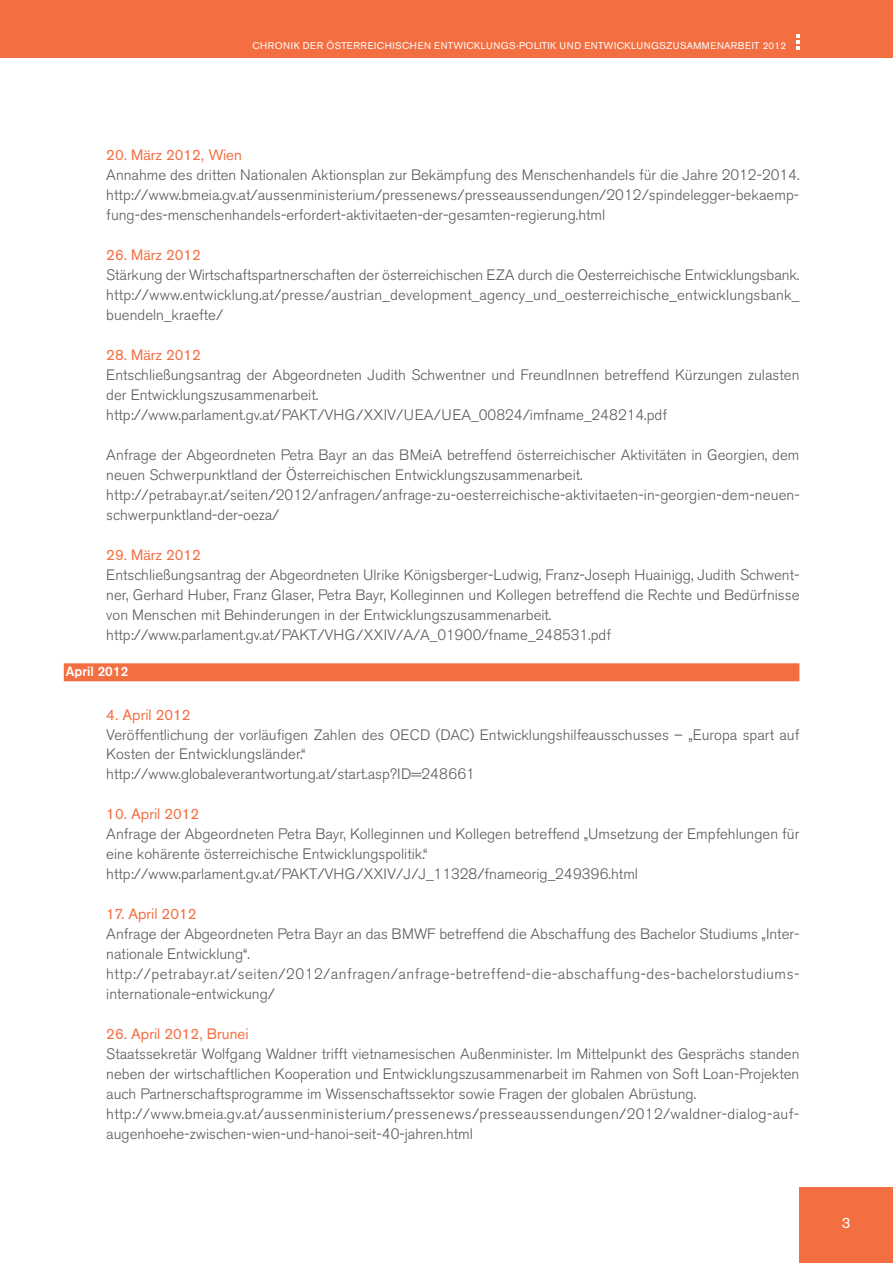
<style>
.page{position:relative;width:893px;height:1263px;background:#fff}
.page>*{position:absolute;margin:0;border:0;box-sizing:border-box;transform-origin:0 0}
.t1{font:300 15px/20px "Akzidenz Grotesk BE";color:#57585a}
.t2{font:15px "Akzidenz Grotesk BE";color:#f36f42}
.t3{font:15px "Akzidenz Grotesk BE";color:#fff}
.t4{font:500 13.5px "Akzidenz Grotesk BE";color:#fff}
.t5{font:9.75px "Akzidenz Grotesk BE";letter-spacing:.045em;color:#fff}
</style>
<div class="page">
<div style="left:0;top:0;width:893px;height:58px;background:#f36f42"></div>
<svg style="left:796px;top:34px;width:3px;height:15px"></svg>
<div style="left:799px;top:1188px;width:94px;height:75px;background:#f36f42"></div>
<div style="left:64px;top:663px;width:735px;height:18px;background:#f36f42"></div>
<p class="t5" style="left:252px;top:40px;width:535px">CHRONIK DER ÖSTERREICHISCHEN ENTWICKLUNGS-POLITIK UND ENTWICKLUNGSZUSAMMENARBEIT 2012</p>
<p class="t2" style="left:106px;top:146px;width:137px">20. März 2012, Wien</p>
<p class="t1" style="left:106px;top:165px;width:695px;text-align:justify">Annahme des dritten Nationalen Aktionsplan zur Bekämpfung des Menschenhandels für die Jahre 2012-2014. http://www.bmeia.gv.at/aussenministerium/pressenews/presseaussendungen/2012/spindelegger-bekaemp&shy;fung-des-menschenhandels-erfordert-aktivitaeten-der-gesamten-regierung.html</p>
<p class="t2" style="left:106px;top:246px;width:96px">26. März 2012</p>
<p class="t1" style="left:106px;top:265px;width:695px;text-align:justify">Stärkung der Wirtschaftspartnerschaften der österreichischen EZA durch die Oesterreichische Entwicklungsbank. http://www.entwicklung.at/presse/austrian_development_agency_und_oesterreichische_entwicklungsbank_ buendeln_kraefte/</p>
<p class="t2" style="left:106px;top:346px;width:96px">28. März 2012</p>
<p class="t1" style="left:106px;top:365px;width:695px">Entschließungsantrag der Abgeordneten Judith Schwentner und FreundInnen betreffend Kürzungen zulasten der Entwicklungszusammenarbeit. http://www.parlament.gv.at/PAKT/VHG/XXIV/UEA/UEA_00824/imfname_248214.pdf</p>
<p class="t1" style="left:106px;top:445px;width:695px">Anfrage der Abgeordneten Petra Bayr an das BMeiA betreffend österreichischer Aktivitäten in Georgien, dem neuen Schwerpunktland der Österreichischen Entwicklungszusammenarbeit. http://petrabayr.at/seiten/2012/anfragen/anfrage-zu-oesterreichische-aktivitaeten-in-georgien-dem-neuen&shy;schwerpunktland-der-oeza/</p>
<p class="t2" style="left:106px;top:545px;width:96px">29. März 2012</p>
<p class="t1" style="left:106px;top:565px;width:695px">Entschließungsantrag der Abgeordneten Ulrike Königsberger-Ludwig, Franz-Joseph Huainigg, Judith Schwent&shy;ner, Gerhard Huber, Franz Glaser, Petra Bayr, Kolleginnen und Kollegen betreffend die Rechte und Bedürfnisse von Menschen mit Behinderungen in der Entwicklungszusammenarbeit. http://www.parlament.gv.at/PAKT/VHG/XXIV/A/A_01900/fname_248531.pdf</p>
<p class="t4" style="left:66px;top:663px;width:64px">April 2012</p>
<p class="t2" style="left:106px;top:705px;width:86px">4. April 2012</p>
<p class="t1" style="left:106px;top:725px;width:695px">Veröffentlichung der vorläufigen Zahlen des OECD (DAC) Entwicklungshilfeausschusses – „Europa spart auf<br>Kosten der Entwicklungsländer.“<br>http://www.globaleverantwortung.at/start.asp?ID=248661</p>
<p class="t2" style="left:106px;top:805px;width:95px">10. April 2012</p>
<p class="t1" style="left:106px;top:824px;width:695px">Anfrage der Abgeordneten Petra Bayr, Kolleginnen und Kollegen betreffend „Umsetzung der Empfehlungen für eine kohärente österreichische Entwicklungspolitik.“ http://www.parlament.gv.at/PAKT/VHG/XXIV/J/J_11328/fnameorig_249396.html</p>
<p class="t2" style="left:106px;top:905px;width:92px">17. April 2012</p>
<p class="t1" style="left:106px;top:924px;width:695px">Anfrage der Abgeordneten Petra Bayr an das BMWF betreffend die Abschaffung des Bachelor Studiums „Inter&shy;nationale Entwicklung“. http://petrabayr.at/seiten/2012/anfragen/anfrage-betreffend-die-abschaffung-des-bachelorstudiums&shy;internationale-entwickung/</p>
<p class="t2" style="left:106px;top:1025px;width:144px">26. April 2012, Brunei</p>
<p class="t1" style="left:106px;top:1044px;width:695px">Staatssekretär Wolfgang Waldner trifft vietnamesischen Außenminister. Im Mittelpunkt des Gesprächs standen neben der wirtschaftlichen Kooperation und Entwicklungszusammenarbeit im Rahmen von Soft Loan-Projekten auch Partnerschaftsprogramme im Wissenschaftssektor sowie Fragen der globalen Abrüstung. http://www.bmeia.gv.at/aussenministerium/pressenews/presseaussendungen/2012/waldner-dialog-auf&shy;augenhoehe-zwischen-wien-und-hanoi-seit-40-jahren.html</p>
<p class="t3" style="left:842px;top:1214px;width:10px">3</p>
</div>
